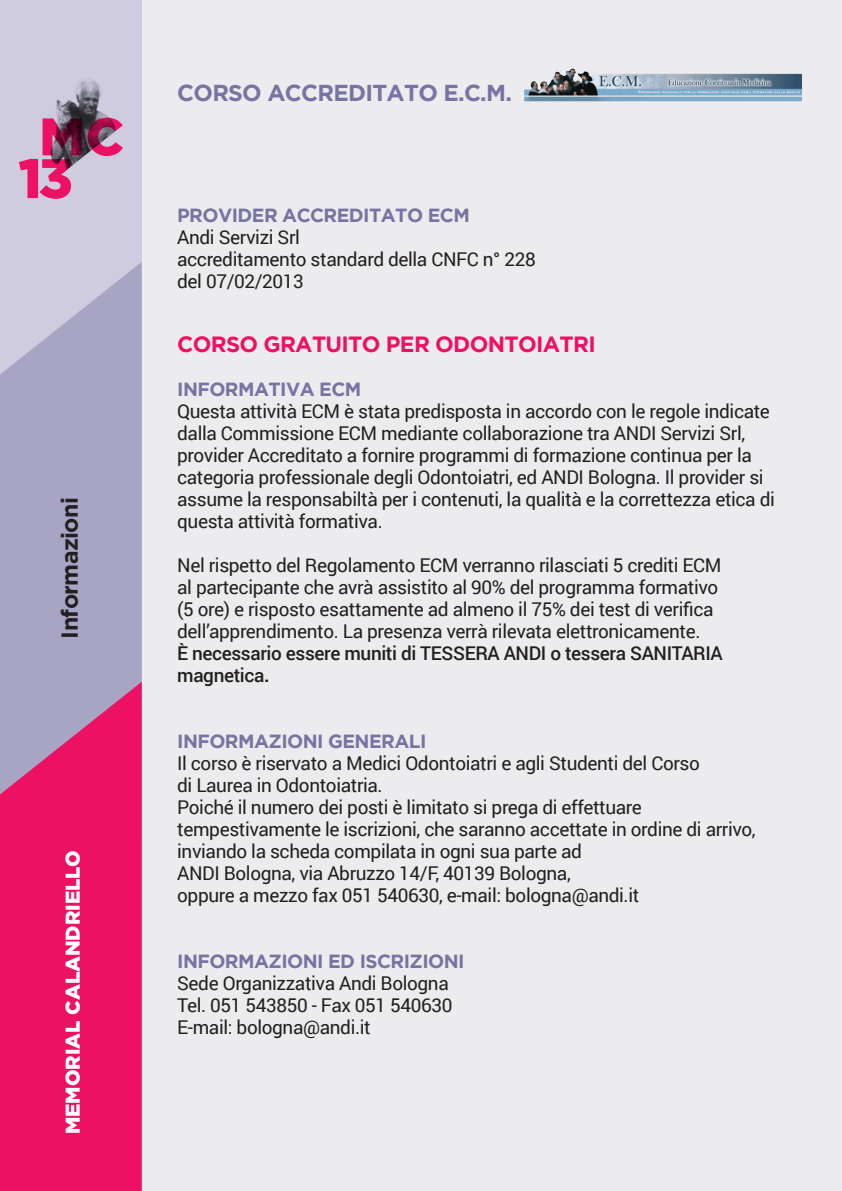
<style>
.page{position:relative;width:842px;height:1191px;background:#ececee}
.page>*{position:absolute;margin:0;border:0;box-sizing:border-box;transform-origin:0 0}
.t1{font:900 55.6px "Gotham";color:#ec1163}
.t2{font:900 52.6px "Gotham";color:#ec1163}
.t3{font:700 23px "Gotham";letter-spacing:-.03em;color:#7773a3}
.t4{font:700 23px "Gotham";letter-spacing:-.025em;color:#231f20}
.t5{font:700 22px "Gotham";letter-spacing:-.03em;color:#ec1163}
.t6{font:900 20px "Gotham";color:#fff}
.t7{font:19px/22px "Roboto";letter-spacing:-.02em;color:#231f20}
.t8{font:700 19px "Gotham";letter-spacing:-.03em;color:#7773a3}
.t9{font:500 19px/22px "Roboto";letter-spacing:-.02em;color:#231f20}
.s1{font-weight:700}
</style>
<div class="page">
<img style="left:524px;top:68px;width:278px;height:33px">
<div style="left:0;top:0;width:142px;height:1191px;background:#ceccde"></div>
<svg style="left:0;top:262px;width:142px;height:419px;background:#acaac6"></svg>
<svg style="left:0;top:681px;width:142px;height:510px;background:#e4216d"></svg>
<img style="left:50px;top:80px;width:66px;height:92px">
<p class="t2" style="left:39px;top:106px;width:86px">MC</p>
<p class="t1" style="left:18px;top:146px;width:56px">13</p>
<p class="t4" style="left:56px;top:638px;width:143px;rotate:-90deg">Informazioni</p>
<p class="t6" style="left:61px;top:1134px;width:285px;rotate:-90deg">MEMORIAL CALANDRIELLO</p>
<p class="t3" style="left:177px;top:80px;width:336px">CORSO ACCREDITATO E.C.M.</p>
<p class="t8" style="left:177px;top:204px;width:294px">PROVIDER ACCREDITATO ECM</p>
<p class="t7" style="left:177px;top:225px;width:124px">Andi Servizi Srl</p>
<p class="t7" style="left:177px;top:247px;width:360px">accreditamento standard della CNFC n° 228</p>
<p class="t7" style="left:177px;top:269px;width:128px">del 07/02/2013</p>
<p class="t5" style="left:177px;top:331px;width:420px">CORSO GRATUITO PER ODONTOIATRI</p>
<p class="t8" style="left:177px;top:378px;width:186px">INFORMATIVA ECM</p>
<p class="t7" style="left:177px;top:399px;width:599px">Questa attività ECM è stata predisposta in accordo con le regole indicate dalla Commissione ECM mediante collaborazione tra ANDI Servizi Srl, provider Accreditato a fornire programmi di formazione continua per la categoria professionale degli Odontoiatri, ed ANDI Bologna. Il provider si assume la responsabiltà per i contenuti, la qualità e la correttezza etica di questa attività formativa.</p>
<p class="t7" style="left:177px;top:553px;width:546px">Nel rispetto del Regolamento ECM verranno rilasciati 5 crediti ECM al partecipante che avrà assistito al 90% del programma formativo (5 ore) e risposto esattamente ad almeno il 75% dei test di verifica dell’apprendimento. La presenza verrà rilevata elettronicamente.</p>
<p class="t9" style="left:177px;top:641px;width:547px">È necessario essere muniti di TESSERA ANDI o tessera SANITARIA magnetica<span class="s1">.</span></p>
<p class="t8" style="left:177px;top:730px;width:251px">INFORMAZIONI GENERALI</p>
<p class="t7" style="left:177px;top:751px;width:524px">Il corso è riservato a Medici Odontoiatri e agli Studenti del Corso</p>
<p class="t7" style="left:177px;top:773px;width:207px">di Laurea in Odontoiatria.</p>
<p class="t7" style="left:177px;top:795px;width:580px">Poiché il numero dei posti è limitato si prega di effettuare tempestivamente le iscrizioni, che saranno accettate in ordine di arrivo, inviando la scheda compilata in ogni sua parte ad</p>
<p class="t7" style="left:177px;top:861px;width:395px">ANDI Bologna, via Abruzzo 14/F, 40139 Bologna,</p>
<p class="t7" style="left:177px;top:883px;width:464px">oppure a mezzo fax 051 540630, e-mail: bologna@andi.it</p>
<p class="t8" style="left:177px;top:950px;width:289px">INFORMAZIONI ED ISCRIZIONI</p>
<p class="t7" style="left:177px;top:971px;width:273px">Sede Organizzativa Andi Bologna</p>
<p class="t7" style="left:177px;top:993px;width:277px">Tel. 051 543850 - Fax 051 540630</p>
<p class="t7" style="left:177px;top:1015px;width:195px">E-mail: bologna@andi.it</p>
</div>
